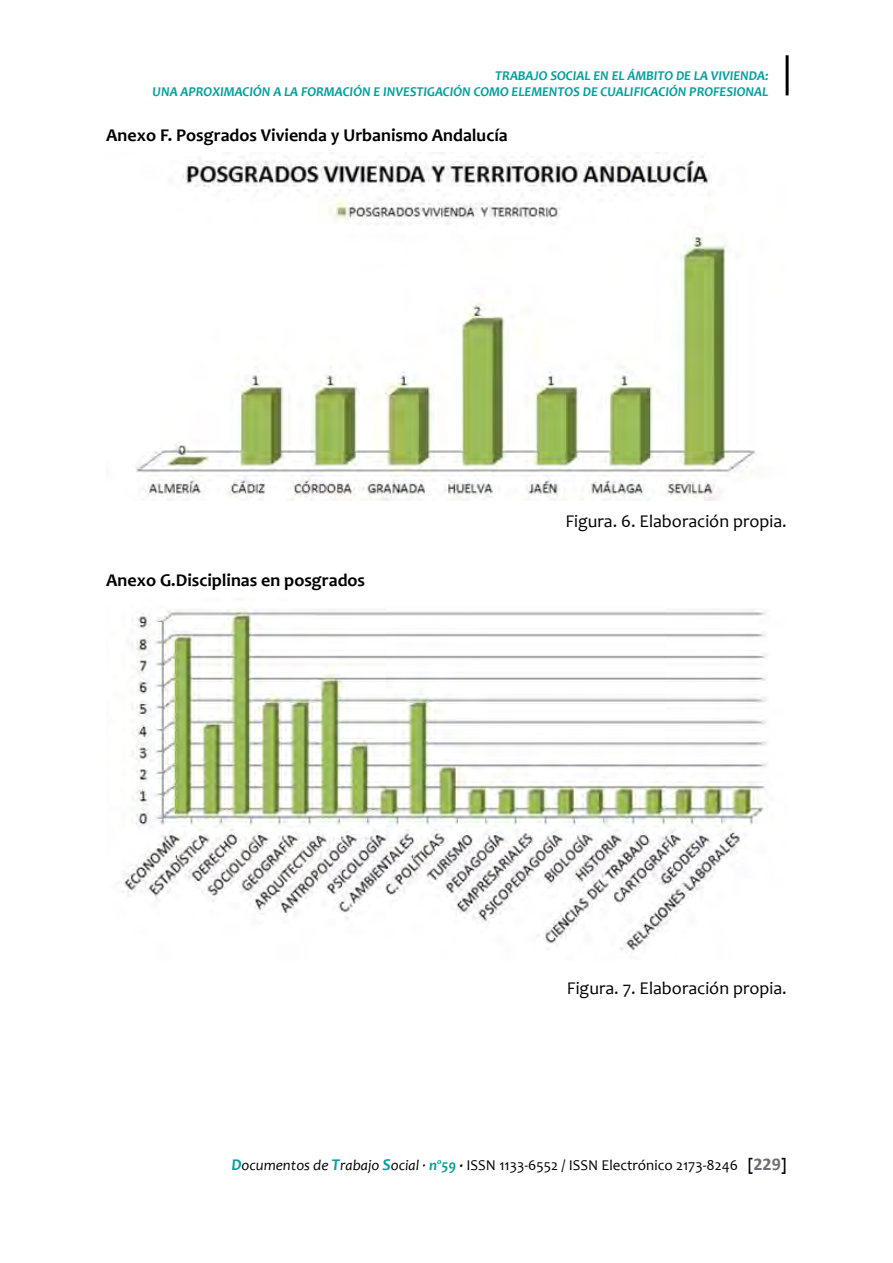
<style>
.page{position:relative;width:893px;height:1263px;background:#fff}
.page>*{position:absolute;margin:0;border:0;box-sizing:border-box;transform-origin:0 0}
.t1{font:700 18px "Candara";color:#000}
.t2{font:18px "Candara";color:#000}
.t3{font:15px "Candara";color:#000}
.t4{font:italic 700 13.5px/16.2px "Candara";letter-spacing:-.005em;color:#00a19b;text-align:right}
.s1{font-weight:700;font-style:italic;font-size:16.5px;color:#00a19b}
.s2{font-style:italic}
.s3{font-weight:700;font-style:italic;color:#00a19b}
.s4{font-weight:700;font-style:italic}
.s5{font-weight:700;font-size:16.5px}
.s6{font-family:"Calibri";font-weight:700;font-size:18px;color:#6d6e71}
</style>
<div class="page">
<hr style="left:786px;top:55px;width:3px;height:40px;background:#000">
<img style="left:136px;top:153px;width:621px;height:347px">
<img style="left:122px;top:598px;width:646px;height:353px">
<p class="t4" style="left:153px;top:67px;width:617px">TRABAJO SOCIAL EN EL ÁMBITO DE LA VIVIENDA:<br>UNA APROXIMACIÓN A LA FORMACIÓN E INVESTIGACIÓN COMO ELEMENTOS DE CUALIFICACIÓN PROFESIONAL</p>
<h1 class="t1" style="left:106px;top:123px;width:403px">Anexo F. Posgrados Vivienda y Urbanismo Andalucía</h1>
<h1 class="t1" style="left:106px;top:569px;width:260px">Anexo G.Disciplinas en posgrados</h1>
<h1 class="t2" style="left:565px;top:510px;width:223px">Figura. 6. Elaboración propia.</h1>
<h1 class="t2" style="left:567px;top:976px;width:221px">Figura. 7. Elaboración propia.</h1>
<p class="t3" style="left:231px;top:1156px;width:557px"><span class="s1">D</span><span class="s2">ocumentos de</span> <span class="s1">T</span><span class="s2">rabajo</span> <span class="s1">S</span><span class="s2">ocial ·</span> <span class="s3">nº59</span> <span class="s4">·</span> ISSN 1133-6552 / ISSN Electrónico 2173-8246 <span class="s5">[</span><span class="s6">229</span><span class="s5">]</span></p>
</div>
